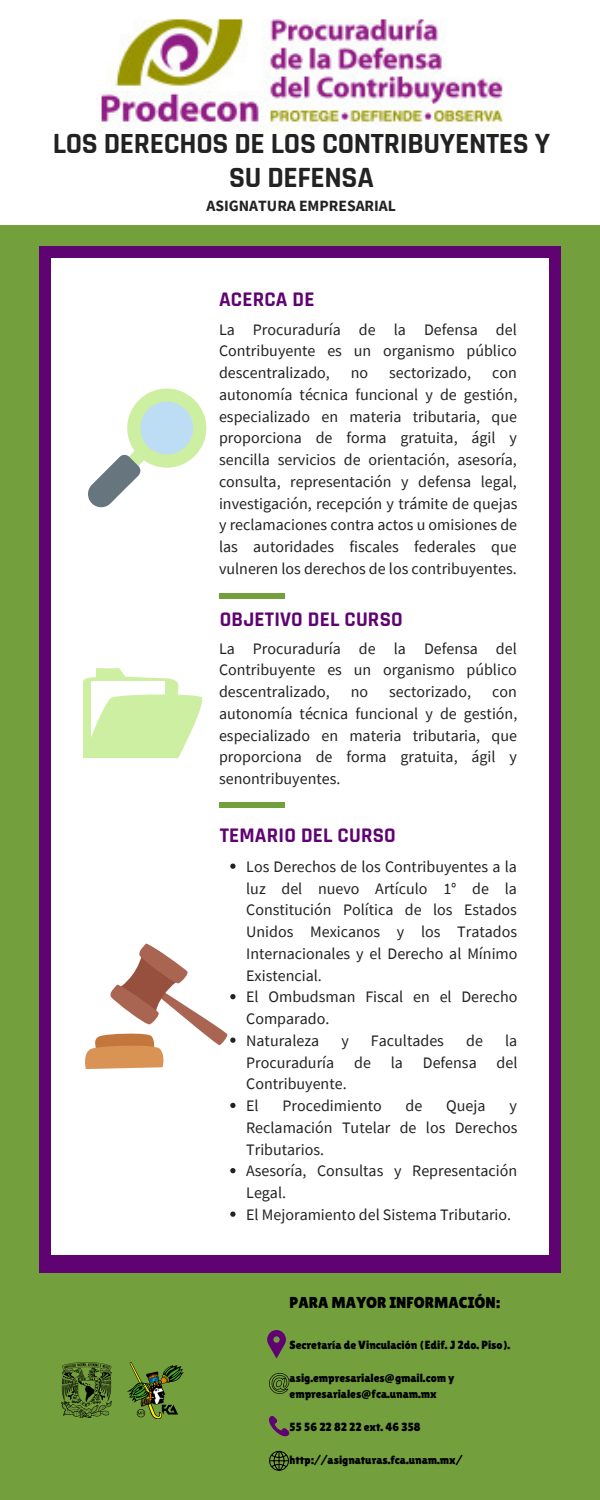
<style>
.page{position:relative;width:600px;height:1500px;background:#749f3d}
.page>*{position:absolute;margin:0;border:0;box-sizing:border-box;transform-origin:0 0}
.t1{font:700 29.7px/33.8px "Rajdhani";letter-spacing:-.01em;color:#222;text-align:center}
.t2{font:700 21px "Rajdhani";letter-spacing:.01em;color:#5f0272}
.t3{font:16px/21.8px "Source Sans Pro";color:#222;text-align:justify}
.t4{font:15.8px "Lilita One";color:#000}
.t5{font:700 15.7px "Source Sans Pro";color:#222}
.t6{font:11.8px/16.5px "Lilita One";color:#000}
</style>
<div class="page">
<div style="left:0;top:0;width:600px;height:225px;background:#fff"></div>
<div style="left:39px;top:246px;width:522px;height:1027px;background:#5f0272"></div>
<div style="left:51px;top:258px;width:498px;height:997px;background:#fff"></div>
<div style="left:219px;top:593px;width:66px;height:6px;background:#749f3d"></div>
<img style="left:97px;top:19px;width:407px;height:113px">
<svg style="left:269px;top:1416px;width:21px;height:21px"></svg>
<svg style="left:269px;top:1451px;width:20px;height:20px"></svg>
<svg style="left:269px;top:1373px;width:20px;height:21px"></svg>
<svg style="left:267px;top:1330px;width:19px;height:29px"></svg>
<img style="left:127px;top:1362px;width:57px;height:56px">
<img style="left:62px;top:1362px;width:49px;height:56px">
<div style="left:219px;top:802px;width:66px;height:6px;background:#749f3d"></div>
<svg style="left:230px;top:864px;width:6px;height:5px"></svg>
<svg style="left:230px;top:1103px;width:6px;height:5px"></svg>
<svg style="left:230px;top:1168px;width:6px;height:5px"></svg>
<svg style="left:230px;top:1212px;width:6px;height:5px"></svg>
<svg style="left:83px;top:668px;width:120px;height:90px"></svg>
<svg style="left:88px;top:389px;width:118px;height:119px"></svg>
<svg style="left:85px;top:944px;width:151px;height:125px"></svg>
<p class="t1" style="left:53px;top:127px;width:499px">LOS DERECHOS DE LOS CONTRIBUYENTES Y<br>SU DEFENSA</p>
<p class="t5" style="left:207px;top:195px;width:191px">ASIGNATURA EMPRESARIAL</p>
<p class="t2" style="left:219px;top:287px;width:97px">ACERCA DE</p>
<p class="t3" style="left:219px;top:318px;width:299px">La Procuraduría de la Defensa del Contribuyente es un organismo público descentralizado,</p>
<p class="t3" style="left:351px;top:361px;width:19px">no</p>
<p class="t3" style="left:389px;top:361px;width:83px">sectorizado,</p>
<p class="t3" style="left:219px;top:361px;width:300px;text-indent:273px">con autonomía técnica funcional y de gestión, especializado en materia tributaria, que proporciona de forma gratuita, ágil y sencilla servicios de orientación, asesoría, consulta, representación y defensa legal, investigación, recepción y trámite de quejas y reclamaciones contra actos u omisiones de las autoridades fiscales federales que vulneren los derechos de los contribuyentes.</p>
<p class="t2" style="left:220px;top:607px;width:185px">OBJETIVO DEL CURSO</p>
<p class="t3" style="left:219px;top:637px;width:299px">La Procuraduría de la Defensa del Contribuyente es un organismo público descentralizado,</p>
<p class="t3" style="left:351px;top:680px;width:19px">no</p>
<p class="t3" style="left:389px;top:680px;width:83px">sectorizado,</p>
<p class="t3" style="left:219px;top:680px;width:300px;text-indent:273px">con autonomía técnica funcional y de gestión, especializado en materia tributaria, que proporciona de forma gratuita, ágil y senontribuyentes.</p>
<p class="t2" style="left:220px;top:822px;width:178px">TEMARIO DEL CURSO</p>
<p class="t3" style="left:246px;top:855px;width:273px">Los Derechos de los Contribuyentes a la luz del nuevo Artículo 1° de la Constitución Política de los Estados Unidos Mexicanos y los Tratados Internacionales y el Derecho al Mínimo Existencial.</p>
<p class="t3" style="left:246px;top:986px;width:273px">El Ombudsman Fiscal en el Derecho<br>Comparado.</p>
<p class="t3" style="left:246px;top:1029px;width:75px">Naturaleza</p>
<p class="t3" style="left:341px;top:1029px;width:9px">y</p>
<p class="t3" style="left:371px;top:1029px;width:75px">Facultades</p>
<p class="t3" style="left:466px;top:1029px;width:18px">de</p>
<p class="t3" style="left:246px;top:1029px;width:273px;text-indent:259px">la Procuraduría de la Defensa del Contribuyente.</p>
<p class="t3" style="left:246px;top:1094px;width:14px">El</p>
<p class="t3" style="left:283px;top:1094px;width:101px">Procedimiento</p>
<p class="t3" style="left:406px;top:1094px;width:18px">de</p>
<p class="t3" style="left:446px;top:1094px;width:41px">Queja</p>
<p class="t3" style="left:246px;top:1094px;width:273px;text-indent:263px">y Reclamación Tutelar de los Derechos Tributarios.</p>
<p class="t3" style="left:246px;top:1160px;width:272px">Asesoría, Consultas y Representación<br>Legal.</p>
<p class="t3" style="left:246px;top:1203px;width:267px">El Mejoramiento del Sistema Tributario.</p>
<p class="t4" style="left:290px;top:1294px;width:212px">PARA MAYOR INFORMACIÓN:</p>
<p class="t6" style="left:290px;top:1337px;width:222px">Secretaría de Vinculación (Edif. J 2do. Piso).</p>
<p class="t6" style="left:290px;top:1370px;width:167px">asig.empresariales@gmail.com y empresariales@fca.unam.mx</p>
<p class="t6" style="left:290px;top:1419px;width:133px">55 56 22 82 22 ext. 46 358</p>
<p class="t6" style="left:290px;top:1452px;width:174px">http://asignaturas.fca.unam.mx/</p>
</div>
